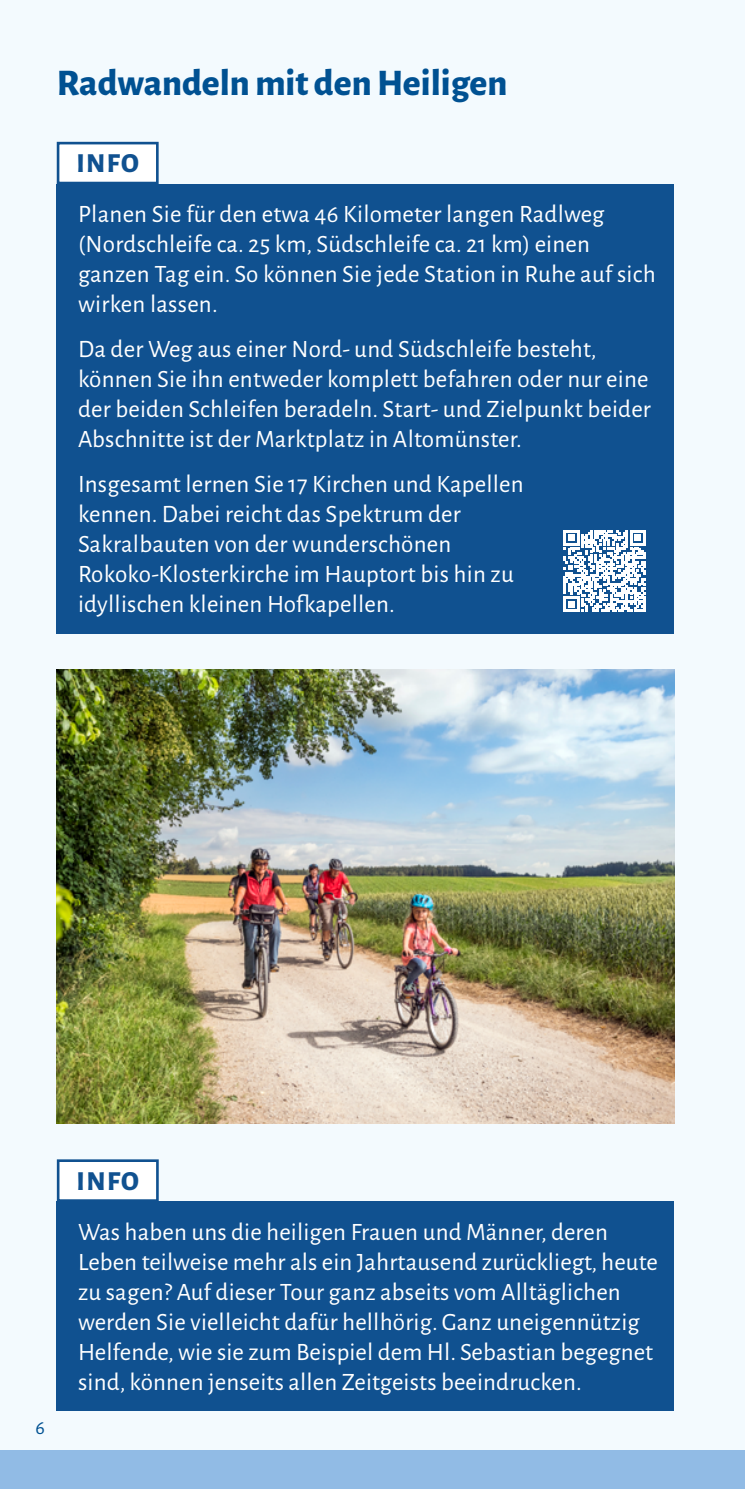
<style>
.page{position:relative;width:745px;height:1489px;background:#fff}
.page>*{position:absolute;margin:0;border:0;box-sizing:border-box;transform-origin:0 0}
.t1{font:800 37.5px "Alegreya Sans";color:#005192}
.t2{font:800 27.5px "Alegreya Sans";letter-spacing:.05em;color:#105190}
.t3{font:25px/30px "Alegreya Sans";letter-spacing:.01em;color:#fff}
.t4{font:20px "Alegreya Sans";color:#005192}
</style>
<div class="page">
<div style="left:0;top:0;width:744px;height:1488px;background:#f3fafe"></div>
<div style="left:0;top:1449px;width:744px;height:39px;background:#91bbe5"></div>
<div style="left:57px;top:184px;width:616px;height:449px;background:#105190"></div>
<div style="left:58px;top:143px;width:99px;height:40px;background:#fff"></div>
<div style="left:57px;top:142px;width:101px;height:42px;border:3px solid #105190"></div>
<svg style="left:563px;top:530px;width:82px;height:81px"></svg>
<hr style="left:642px;top:596px;width:3px;height:15px;background:#fff">
<img style="left:57px;top:669px;width:616px;height:454px">
<div style="left:57px;top:1201px;width:616px;height:209px;background:#105190"></div>
<div style="left:58px;top:1160px;width:99px;height:40px;background:#fff"></div>
<div style="left:57px;top:1159px;width:102px;height:42px;border:3px solid #105190"></div>
<h1 class="t1" style="left:57px;top:55px;width:452px">Radwandeln mit den Heiligen</h1>
<p class="t2" style="left:76px;top:142px;width:64px">INFO</p>
<p class="t3" style="left:78px;top:198px;width:578px">Planen Sie für den etwa 46 Kilometer langen Radlweg (Nordschleife ca. 25 km, Südschleife ca. 21 km) einen ganzen Tag ein. So können Sie jede Station in Ruhe auf sich wirken lassen.</p>
<p class="t3" style="left:78px;top:333px;width:574px">Da der Weg aus einer Nord- und Südschleife besteht, können Sie ihn entweder komplett befahren oder nur eine der beiden Schleifen beradeln. Start- und Zielpunkt beider Abschnitte ist der Marktplatz in Altomünster.</p>
<p class="t3" style="left:78px;top:468px;width:447px">Insgesamt lernen Sie 17 Kirchen und Kapellen kennen. Dabei reicht das Spektrum der Sakralbauten von der wunderschönen Rokoko-Klosterkirche im Hauptort bis hin zu idyllischen kleinen Hofkapellen.</p>
<p class="t4" style="left:35px;top:1413px;width:11px">6</p>
<p class="t2" style="left:76px;top:1159px;width:64px">INFO</p>
<p class="t3" style="left:78px;top:1215px;width:581px">Was haben uns die heiligen Frauen und Männer, deren Leben teilweise mehr als ein Jahrtausend zurückliegt, heute zu sagen? Auf dieser Tour ganz abseits vom Alltäglichen werden Sie vielleicht dafür hellhörig. Ganz uneigennützig Helfende, wie sie zum Beispiel dem Hl. Sebastian begegnet sind, können jenseits allen Zeitgeists beeindrucken.</p>
</div>
